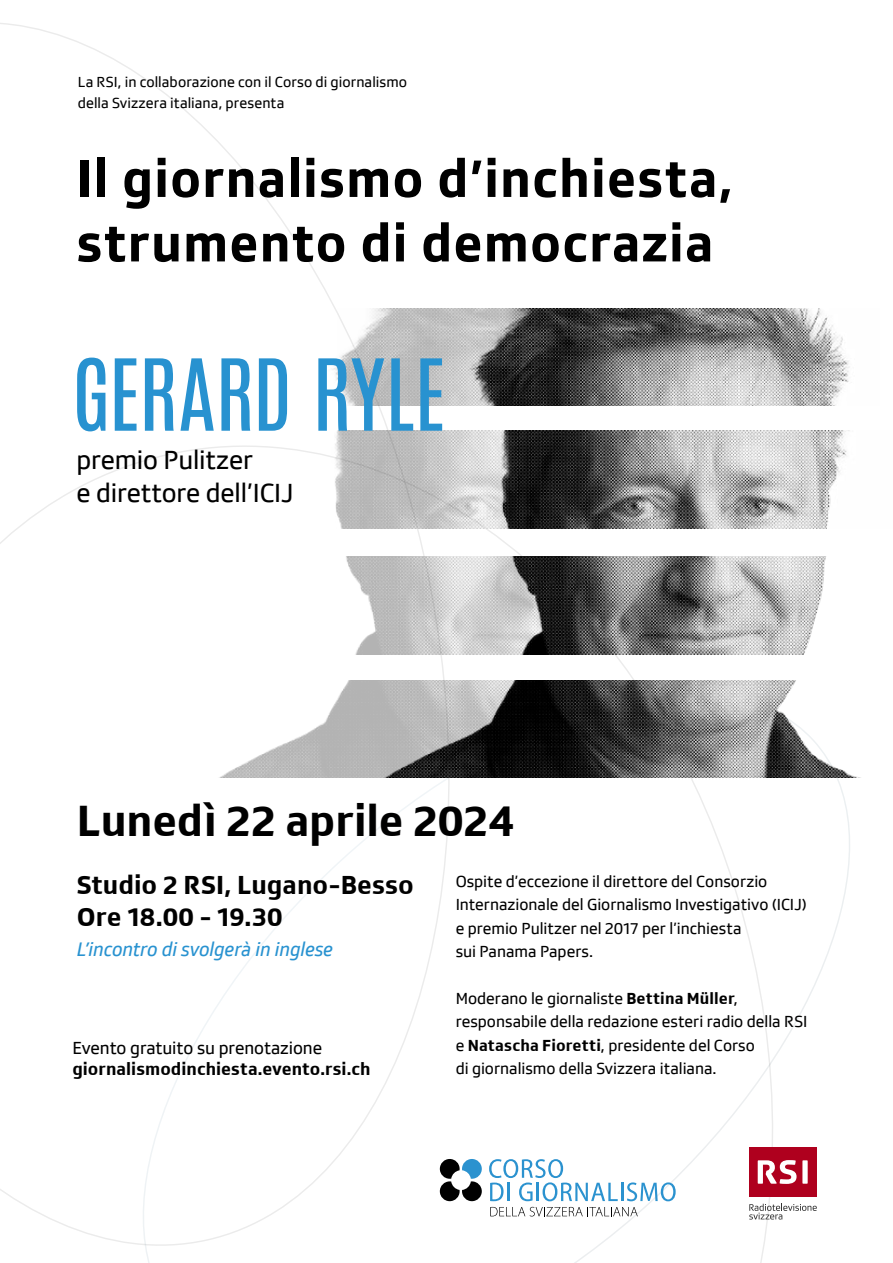
<style>
.page{position:relative;width:893px;height:1263px;background:#fff}
.page>*{position:absolute;margin:0;border:0;box-sizing:border-box;transform-origin:0 0}
.t1{font:84.15px "Antonio";color:#2892d0}
.t2{font:700 54px/64.5px "SRGSSR Type Display";letter-spacing:.015em;color:#000}
.t3{font:700 45px "SRGSSR Type Display";letter-spacing:-.005em;color:#000}
.t4{font:27px/33px "SRGSSR Type Display";letter-spacing:-.005em;color:#000}
.t5{font:700 26.85px/32.2px "SRGSSR Type Display";color:#000}
.t6{font:italic 20.1px "SRGSSR Type Display";letter-spacing:-.005em;color:#2892d0}
.t7{font:700 18px "SRGSSR Type Display";letter-spacing:.005em;color:#000}
.t8{font:18px "SRGSSR Type Display";letter-spacing:-.005em;color:#000}
.t9{font:16.5px/23.4px "SRGSSR Type Display";color:#000}
.t10{font:15px/21px "SRGSSR Type Display";letter-spacing:.005em;color:#000}
.s1{font-weight:700}
</style>
<div class="page">
<svg style="left:94px;top:654px;width:756px;height:609px"></svg>
<img style="left:233px;top:431px;width:166px;height:98px">
<img style="left:346px;top:557px;width:37px;height:97px">
<img style="left:159px;top:680px;width:166px;height:98px">
<img style="left:337px;top:308px;width:513px;height:98px">
<img style="left:399px;top:431px;width:448px;height:98px">
<img style="left:383px;top:557px;width:443px;height:97px">
<img style="left:325px;top:680px;width:536px;height:98px">
<svg style="left:489px;top:1159px;width:187px;height:42px"></svg>
<svg style="left:490px;top:1207px;width:148px;height:9px"></svg>
<svg style="left:440px;top:1159px;width:42px;height:42px"></svg>
<div style="left:749px;top:1147px;width:68px;height:50px;background:#af001e"></div>
<svg style="left:758px;top:1160px;width:38px;height:24px"></svg>
<div style="left:802px;top:1160px;width:6px;height:24px;background:#fff"></div>
<svg style="left:749px;top:1204px;width:68px;height:15px"></svg>
<p class="t10" style="left:78px;top:71px;width:331px">La RSI, in collaborazione con il Corso di giornalismo della Svizzera italiana, presenta</p>
<h2 class="t2" style="left:76px;top:145px;width:658px">Il giornalismo d’inchiesta, strumento di democrazia</h2>
<h1 class="t1" style="left:72px;top:335px;width:375px">GERARD RYLE</h1>
<h3 class="t4" style="left:77px;top:443px;width:219px">premio Pulitzer<br>e direttore dell’ICIJ</h3>
<h3 class="t3" style="left:77px;top:794px;width:439px">Lunedì 22 aprile 2024</h3>
<h3 class="t5" style="left:77px;top:868px;width:338px">Studio 2 RSI, Lugano-Besso<br>Ore 18.00 - 19.30</h3>
<p class="t6" style="left:77px;top:938px;width:258px">L’incontro di svolgerà in inglese</p>
<p class="t9" style="left:456px;top:870px;width:353px">Ospite d’eccezione il direttore del Consorzio Internazionale del Giornalismo Investigativo (ICIJ) e premio Pulitzer nel 2017 per l’inchiesta<br>sui Panama Papers.</p>
<p class="t9" style="left:456px;top:987px;width:353px">Moderano le giornaliste <span class="s1">Bettina Müller</span>, responsabile della redazione esteri radio della RSI e <span class="s1">Natascha Fioretti</span>, presidente del Corso<br>di giornalismo della Svizzera italiana.</p>
<p class="t8" style="left:72px;top:1037px;width:251px">Evento gratuito su prenotazione</p>
<p class="t7" style="left:72px;top:1058px;width:300px">giornalismodinchiesta.evento.rsi.ch</p>
</div>
